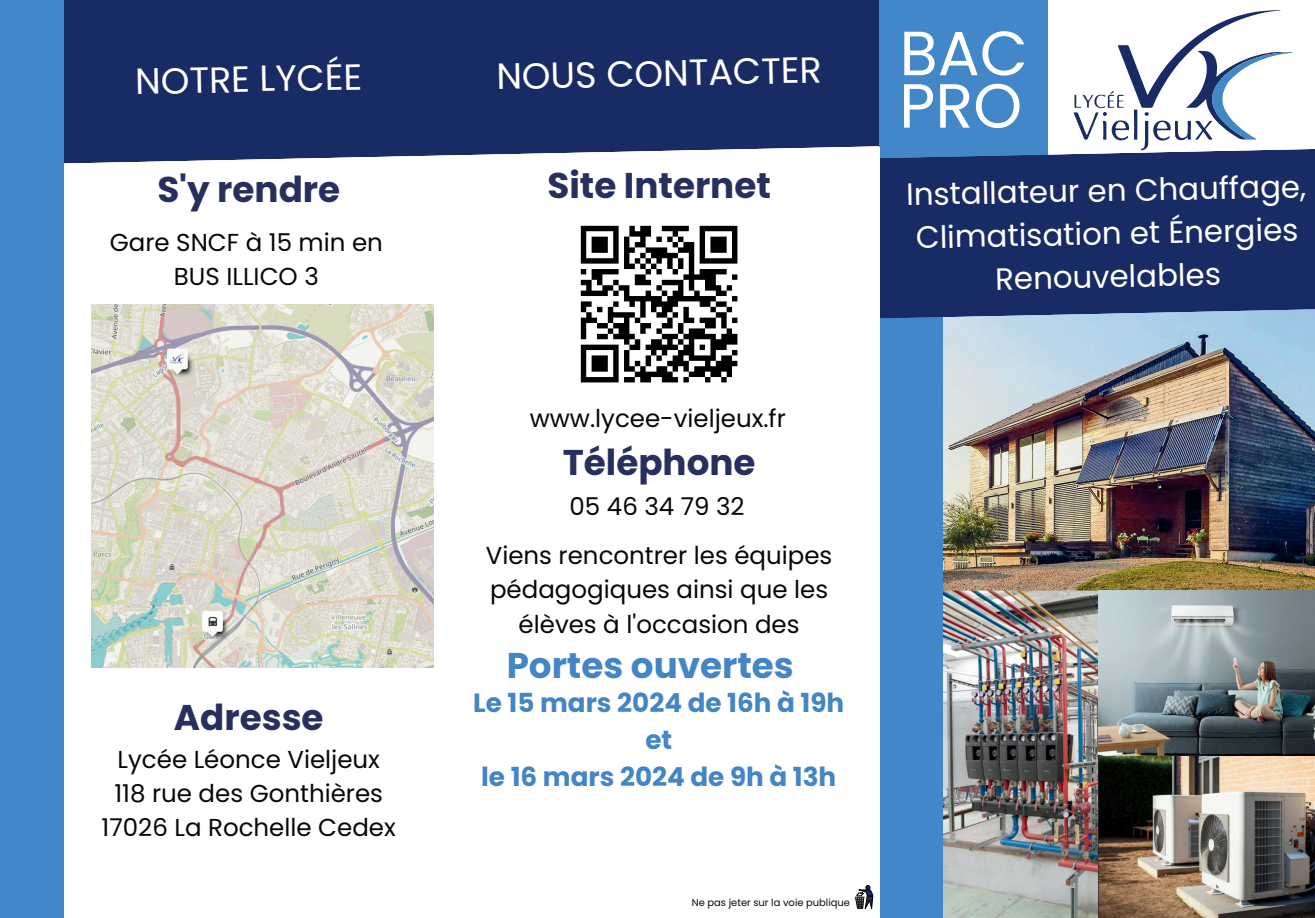
<style>
.page{position:relative;width:1315px;height:918px;background:#fff}
.page>*{position:absolute;margin:0;border:0;box-sizing:border-box;transform-origin:0 0}
.t1{font:62.3px "Poppins";color:#fff}
.t2{font:36.4px "Poppins";color:#fff}
.t3{font:700 35.7px "Poppins";color:#272f5f}
.t4{font:700 35.7px "Poppins";color:#4485c6}
.t5{font:30.8px/43.1px "Poppins";color:#fff;text-align:center}
.t6{font:700 26.25px/36.8px "Poppins";color:#4485c6;text-align:center}
.t7{font:24.5px/34.1px "Poppins";color:#080704;text-align:center}
.t8{font:9.97px "Poppins";color:#080704}
</style>
<div class="page">
<div style="left:63px;top:0;width:816px;height:165px;background:#192b64"></div>
<div style="left:0;top:0;width:63px;height:917px;background:#4287c7"></div>
<div style="left:879px;top:0;width:168px;height:161px;background:#4287c7"></div>
<img style="left:942px;top:318px;width:372px;height:272px">
<img style="left:942px;top:590px;width:156px;height:327px">
<div style="left:879px;top:168px;width:63px;height:749px;background:#4287c7"></div>
<div style="left:879px;top:148px;width:435px;height:170px;background:#192b64"></div>
<svg style="left:1073px;top:10px;width:218px;height:140px"></svg>
<div style="left:873px;top:147px;width:6px;height:770px;background:#fff"></div>
<svg style="left:854px;top:885px;width:19px;height:23px"></svg>
<img style="left:1098px;top:590px;width:216px;height:166px">
<svg style="left:580px;top:225px;width:158px;height:158px"></svg>
<img style="left:92px;top:304px;width:341px;height:364px">
<img style="left:1098px;top:756px;width:216px;height:161px">
<h2 class="t2" style="left:135px;top:60px;width:228px;rotate:-1deg">NOTRE LYCÉE</h2>
<h3 class="t3" style="left:157px;top:169px;width:184px">S'y rendre</h3>
<p class="t7" style="left:110px;top:225px;width:274px">Gare SNCF à 15 min en<br>BUS ILLICO 3</p>
<h3 class="t3" style="left:174px;top:697px;width:151px">Adresse</h3>
<p class="t7" style="left:102px;top:742px;width:296px">Lycée Léonce Vieljeux<br>118 rue des Gonthières<br>17026 La Rochelle Cedex</p>
<h2 class="t2" style="left:496px;top:55px;width:327px;rotate:-1deg">NOUS CONTACTER</h2>
<h3 class="t3" style="left:547px;top:165px;width:225px">Site Internet</h3>
<p class="t7" style="left:529px;top:402px;width:257px">www.lycee-vieljeux.fr</p>
<h3 class="t3" style="left:562px;top:442px;width:194px">Téléphone</h3>
<p class="t7" style="left:569px;top:489px;width:176px">05 46 34 79 32</p>
<p class="t7" style="left:486px;top:538px;width:348px">Viens rencontrer les équipes pédagogiques ainsi que les élèves à l'occasion des</p>
<h3 class="t4" style="left:506px;top:644px;width:288px">Portes ouvertes</h3>
<p class="t6" style="left:473px;top:684px;width:372px">Le 15 mars 2024 de 16h à 19h et<br>le 16 mars 2024 de 9h à 13h</p>
<p class="t8" style="left:691px;top:896px;width:160px">Ne pas jeter sur la voie publique</p>
<h1 class="t1" style="left:899px;top:17px;width:130px">BAC</h1>
<h1 class="t1" style="left:899px;top:70px;width:124px">PRO</h1>
<p class="t5" style="left:905px;top:172px;width:401px;rotate:-1deg">Installateur en Chauffage,<br>Climatisation et Énergies<br>Renouvelables</p>
</div>
